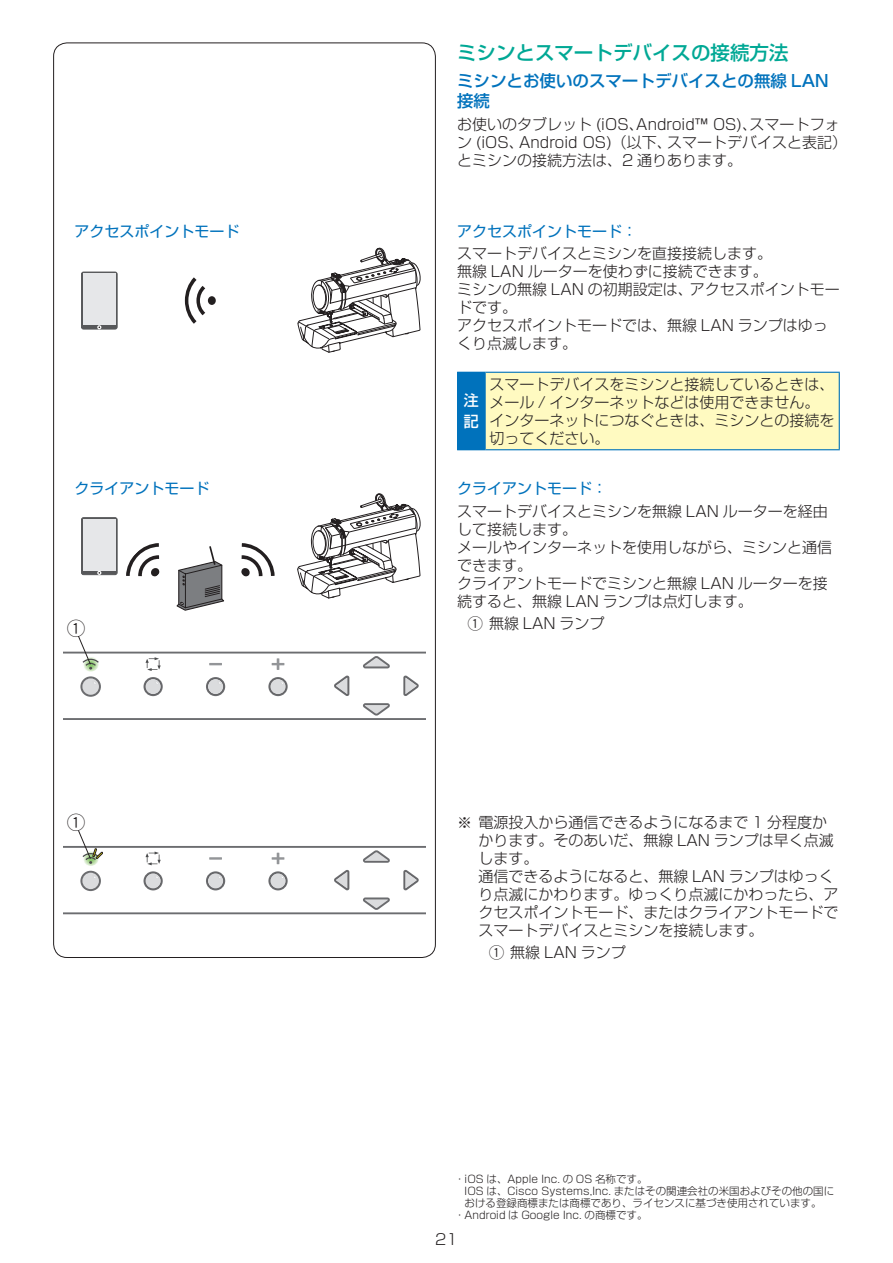
<style>
.page{position:relative;width:893px;height:1263px;background:#fff}
.page>*{position:absolute;margin:0;border:0;box-sizing:border-box;transform-origin:0 0}
.t1{font:500 19.5px "Shin Go";color:#00a895}
.t2{font:18px "Gth Hround";color:#231f20}
.t3{font:500 16.5px/19.8px "Shin Go";color:#0072bc}
.t4{font:300 15px/18px "Shin Go";color:#231f20}
.t5{font:15px "Shin Go";color:#0072bc}
.t6{font:500 15px/20.7px "Shin Go";color:#fff}
.t7{font:300 10.5px "Shin Go";color:#231f20}
.s1{font-family:"Gth Hround";font-weight:400}
</style>
<div class="page">
<svg style="left:298px;top:248px;width:122px;height:105px"></svg>
<div style="left:81px;top:272px;width:36px;height:57px;background:#57585a;border-radius:2px"></div>
<div style="left:81px;top:272px;width:37px;height:57px;border:1px solid #57585a;border-radius:2px"></div>
<div style="left:83px;top:273px;width:33px;height:52px;background:#e6e7e9"></div>
<svg style="left:97px;top:325px;width:4px;height:4px"></svg>
<div style="left:208px;top:296px;width:8px;height:9px;background:#231f20;border-radius:50%"></div>
<svg style="left:185px;top:277px;width:20px;height:47px"></svg>
<svg style="left:297px;top:493px;width:123px;height:106px"></svg>
<div style="left:81px;top:518px;width:36px;height:57px;background:#57585a;border-radius:2px"></div>
<div style="left:81px;top:517px;width:37px;height:58px;border:1px solid #57585a;border-radius:2px"></div>
<div style="left:83px;top:519px;width:33px;height:52px;background:#e6e7e9"></div>
<svg style="left:97px;top:571px;width:4px;height:4px"></svg>
<svg style="left:126px;top:543px;width:34px;height:34px"></svg>
<svg style="left:241px;top:543px;width:34px;height:34px"></svg>
<svg style="left:176px;top:546px;width:48px;height:65px"></svg>
<svg style="left:63px;top:636px;width:363px;height:84px"></svg>
<div style="left:458px;top:372px;width:27px;height:78px;background:#0072bc"></div>
<div style="left:485px;top:372px;width:354px;height:78px;background:#fffac1"></div>
<hr style="left:457px;top:373px;width:1px;height:76px;background:#0072bc">
<hr style="left:485px;top:372px;width:355px;height:1px;background:#0072bc">
<hr style="left:839px;top:373px;width:1px;height:76px;background:#0072bc">
<hr style="left:485px;top:373px;width:1px;height:76px;background:#0072bc">
<hr style="left:485px;top:449px;width:355px;height:1px;background:#0072bc">
<svg style="left:63px;top:830px;width:363px;height:84px"></svg>
<h1 class="t1" style="left:457px;top:40px;width:333px">ミシンとスマートデバイスの接続方法</h1>
<p class="t3" style="left:457px;top:70px;width:373px">ミシンとお使いのスマートデバイスとの無線 LAN接続</p>
<p class="t4" style="left:457px;top:115px;width:392px">お使いのタブレット (iOS、Android™ OS)、スマートフォン (iOS、Android OS)（以下、スマートデバイスと表記）とミシンの接続方法は、2 通りあります。</p>
<p class="t5" style="left:74px;top:221px;width:166px">アクセスポイントモード</p>
<p class="t5" style="left:457px;top:221px;width:181px">アクセスポイントモード：</p>
<p class="t4" style="left:457px;top:244px;width:384px">スマートデバイスとミシンを直接接続します。<br>無線 LAN ルーターを使わずに接続できます。<br>ミシンの無線 LAN の初期設定は、アクセスポイントモードです。<br>アクセスポイントモードでは、無線 LAN ランプはゆっくり点滅します。</p>
<p class="t6" style="left:464px;top:390px;width:16px">注記</p>
<p class="t4" style="left:489px;top:374px;width:346px">スマートデバイスをミシンと接続しているときは、メール / インターネットなどは使用できません。インターネットにつなぐときは、ミシンとの接続を切ってください。</p>
<p class="t5" style="left:74px;top:478px;width:136px">クライアントモード</p>
<p class="t2" style="left:67px;top:619px;width:19px">q</p>
<p class="t5" style="left:457px;top:478px;width:151px">クライアントモード：</p>
<p class="t4" style="left:457px;top:501px;width:376px">スマートデバイスとミシンを無線 LAN ルーターを経由して接続します。<br>メールやインターネットを使用しながら、ミシンと通信できます。<br>クライアントモードでミシンと無線 LAN ルーターを接続すると、無線 LAN ランプは点灯します。</p>
<p class="t4" style="left:468px;top:614px;width:138px"><span class="s1">q</span> 無線 LAN ランプ</p>
<p class="t2" style="left:67px;top:813px;width:19px">q</p>
<p class="t4" style="left:478px;top:812px;width:361px;text-indent:-21px">※ 電源投入から通信できるようになるまで 1 分程度かかります。そのあいだ、無線 LAN ランプは早く点滅します。<br>通信できるようになると、無線 LAN ランプはゆっくり点滅にかわります。ゆっくり点滅にかわったら、アクセスポイントモード、またはクライアントモードでスマートデバイスとミシンを接続します。</p>
<p class="t4" style="left:489px;top:943px;width:138px"><span class="s1">q</span> 無線 LAN ランプ</p>
<p class="t7" style="left:454px;top:1172px;width:195px">・iOS は、Apple Inc. の OS 名称です。</p>
<p class="t7" style="left:465px;top:1184px;width:371px">IOS は、Cisco Systems,Inc. またはその関連会社の米国およびその他の国に</p>
<p class="t7" style="left:465px;top:1196px;width:359px">おける登録商標または商標であり、ライセンスに基づき使用されています。</p>
<p class="t7" style="left:454px;top:1208px;width:195px">・Android は Google Inc. の商標です。</p>
<p class="t4" style="left:435px;top:1230px;width:24px">21</p>
</div>
